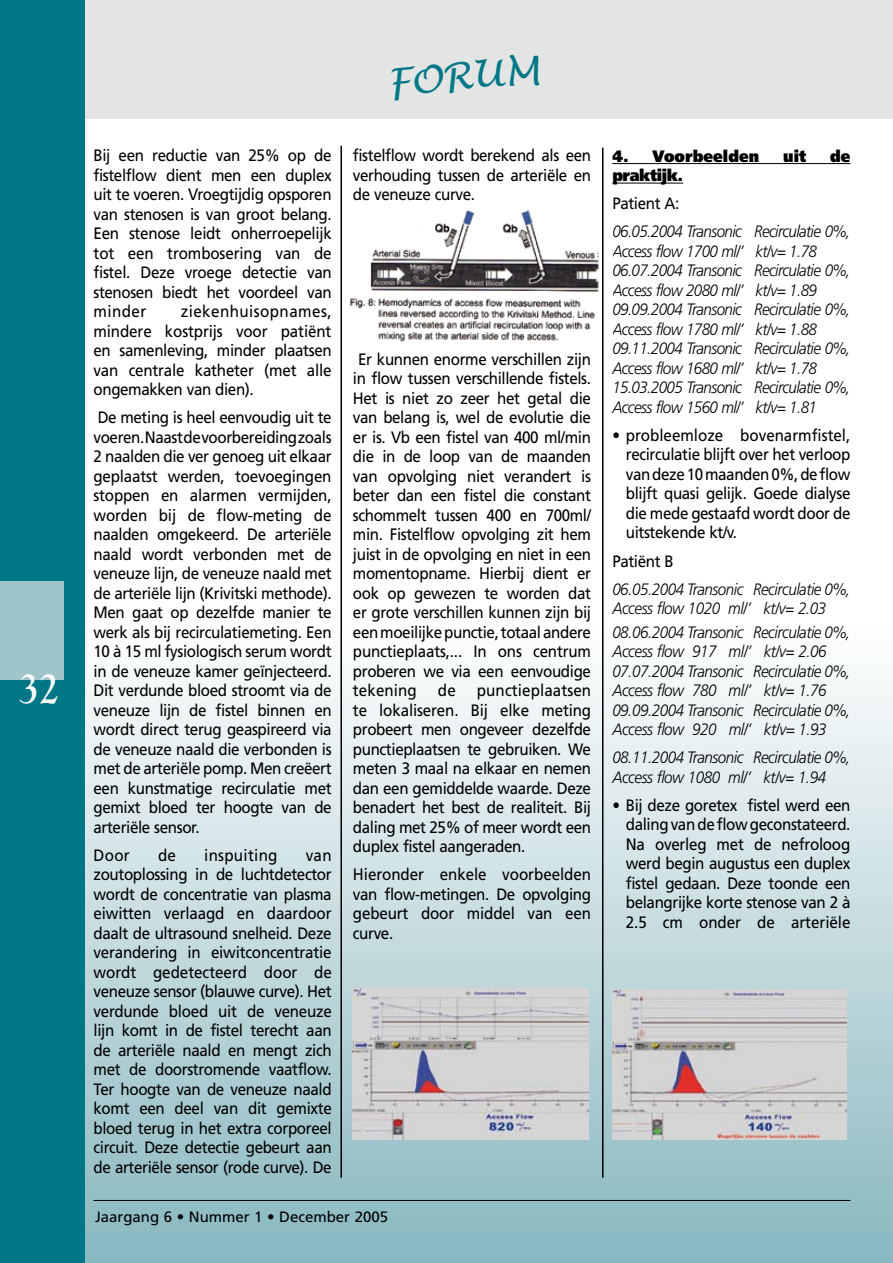
<style>
.page{position:relative;width:893px;height:1263px;background:#fff}
.page>*{position:absolute;margin:0;border:0;box-sizing:border-box;transform-origin:0 0}
.t1{font:700 45px "Goudy Old Style T";color:#fff;scale:.9 1}
.t2{font:italic 37.65px "Lucida Handwriting";color:#007786}
.t3{font:16.5px/19.5px "Frutiger LT";letter-spacing:-.025em;color:#000;text-align:justify;scale:.92 1}
.t4{font:italic 300 16.5px/19.5px "Frutiger LT";letter-spacing:-.04em;color:#000;scale:.92 1}
.t5{font:900 16.5px "Frutiger LT";letter-spacing:.01em;color:#000;scale:.92 1}
.t6{font:16.5px "Frutiger LT";letter-spacing:.02em;color:#000;scale:.92 1}
.t7{font:15px "Frutiger LT";color:#000}
.s1{font-weight:900;font-style:normal}
.s2{font-weight:400;font-style:normal}
</style>
<div class="page">
<div style="left:49px;top:0;width:844px;height:119px;background:#e3e4e4"></div>
<div style="left:0;top:0;width:85px;height:1263px;background:#007786"></div>
<div style="left:0;top:581px;width:64px;height:98px;background:#9fc5cb"></div>
<div style="left:85px;top:629px;width:808px;height:634px;background:linear-gradient(to bottom,#fefefe,#88b7bf)"></div>
<hr style="left:94px;top:1200px;width:756px;height:1px;background:#000">
<svg style="left:892px;top:629px;width:1px;height:634px"></svg>
<hr style="left:612px;top:163px;width:238px;height:1px;background:#000">
<hr style="left:612px;top:183px;width:71px;height:1px;background:#000">
<img style="left:350px;top:202px;width:254px;height:143px">
<img style="left:353px;top:989px;width:235px;height:150px">
<img style="left:612px;top:989px;width:235px;height:151px">
<hr style="left:340px;top:146px;width:2px;height:1032px;background:#000">
<hr style="left:602px;top:148px;width:1px;height:1030px;background:#000">
<p class="t1" style="left:19px;top:663px;width:23px">32</p>
<p class="t3" style="left:94px;top:146px;width:260px">Bij een reductie van 25% op de fistelflow dient men een duplex uit te voeren. Vroegtijdig opsporen van stenosen is van groot belang.<br>Een stenose leidt onherroepelijk tot een trombosering van de fistel. Deze vroege detectie van stenosen biedt het voordeel van minder</p>
<p class="t3" style="left:94px;top:302px;width:260px;text-indent:87px">ziekenhuisopnames, mindere kostprijs voor patiënt en samenleving, minder plaatsen van centrale katheter (met alle ongemakken van dien).</p>
<p class="t3" style="left:94px;top:408px;width:260px">De meting is heel eenvoudig uit te voeren. Naast de voorbereiding zoals 2 naalden die ver genoeg uit elkaar geplaatst werden, toevoegingen stoppen en alarmen vermijden, worden bij de flow-meting de naalden omgekeerd. De arteriële naald wordt verbonden met de veneuze lijn, de veneuze naald met de arteriële lijn (Krivitski methode).<br>Men gaat op dezelfde manier te werk als bij recirculatiemeting. Een 10 à 15 ml fysiologisch serum wordt in de veneuze kamer geïnjecteerd.<br>Dit verdunde bloed stroomt via de veneuze lijn de fistel binnen en wordt direct terug geaspireerd via de veneuze naald die verbonden is met de arteriële pomp. Men creëert een kunstmatige recirculatie met gemixt bloed ter hoogte van de arteriële sensor.</p>
<p class="t3" style="left:94px;top:845px;width:41px">Door</p>
<p class="t3" style="left:158px;top:845px;width:21px">de</p>
<p class="t6" style="left:204px;top:845px;width:81px">inspuiting</p>
<p class="t3" style="left:94px;top:845px;width:260px;text-indent:212px">van zoutoplossing in de luchtdetector wordt de concentratie van plasma eiwitten verlaagd en daardoor daalt de ultrasound snelheid. Deze verandering in eiwitconcentratie wordt gedetecteerd door de veneuze sensor (blauwe curve). Het verdunde bloed uit de veneuze lijn komt in de fistel terecht aan de arteriële naald en mengt zich met de doorstromende vaatflow.<br>Ter hoogte van de veneuze naald komt een deel van dit gemixte bloed terug in het extra corporeel circuit. Deze detectie gebeurt aan de arteriële sensor (rode curve). De</p>
<p class="t2" style="left:385px;top:60px;width:154px;rotate:-5deg">FORUM</p>
<p class="t3" style="left:353px;top:146px;width:260px">fistelflow wordt berekend als een verhouding tussen de arteriële en de veneuze curve.</p>
<p class="t3" style="left:353px;top:349px;width:260px;text-indent:5px">Er kunnen enorme verschillen zijn in flow tussen verschillende fistels.<br>Het is niet zo zeer het getal die van belang is, wel de evolutie die er is. Vb een fistel van 400 ml/min die in de loop van de maanden van opvolging niet verandert is beter dan een fistel die constant schommelt tussen 400 en 700ml/ min. Fistelflow opvolging zit hem juist in de opvolging en niet in een momentopname. Hierbij dient er ook op gewezen te worden dat er grote verschillen kunnen zijn bij een moeilijke punctie, totaal andere punctieplaats,... In ons centrum proberen we via een eenvoudige tekening</p>
<p class="t3" style="left:353px;top:681px;width:260px;text-indent:124px">punctieplaatsen te lokaliseren. Bij elke meting probeert men ongeveer dezelfde punctieplaatsen te gebruiken. We meten 3 maal na elkaar en nemen dan een gemiddelde waarde. Deze benadert het best de realiteit. Bij daling met 25% of meer wordt een duplex fistel aangeraden.</p>
<p class="t3" style="left:353px;top:865px;width:260px">Hieronder enkele voorbeelden van flow-metingen. De opvolging gebeurt door middel van een curve.</p>
<p class="t3" style="left:438px;top:681px;width:21px">de</p>
<p class="t7" style="left:95px;top:1208px;width:295px">Jaargang 6 • Nummer 1 • December 2005</p>
<p class="t5" style="left:612px;top:146px;width:161px">4. Voorbeelden</p>
<p class="t5" style="left:783px;top:146px;width:27px">uit</p>
<p class="t5" style="left:830px;top:146px;width:24px">de</p>
<p class="t4" style="left:612px;top:162px;width:260px;line-height:28px"><span class="s1">praktijk.<br></span><span class="s2">Patient A:<br></span>06.05.2004 Transonic Recirculatie 0%,</p>
<p class="t4" style="left:612px;top:242px;width:260px">Access flow 1700 ml/’ kt/v= 1.78<br>06.07.2004 Transonic Recirculatie 0%, Access flow 2080 ml/’ kt/v= 1.89<br>09.09.2004 Transonic Recirculatie 0%, Access flow 1780 ml/’ kt/v= 1.88<br>09.11.2004 Transonic Recirculatie 0%, Access flow 1680 ml/’ kt/v= 1.78<br>15.03.2005 Transonic Recirculatie 0%, Access flow 1560 ml/’ kt/v= 1.81</p>
<p class="t3" style="left:626px;top:426px;width:246px;text-indent:-13px">• probleemloze bovenarmfistel, recirculatie blijft over het verloop van deze 10 maanden 0%, de flow blijft quasi gelijk. Goede dialyse die mede gestaafd wordt door de uitstekende kt/v.</p>
<p class="t4" style="left:612px;top:547px;width:260px;line-height:28px"><span class="s2">Patiënt B<br></span>06.05.2004 Transonic Recirculatie 0%,</p>
<p class="t4" style="left:612px;top:597px;width:260px;line-height:23.7px">Access flow 1020 ml/’ kt/v= 2.03<br>08.06.2004 Transonic Recirculatie 0%,</p>
<p class="t4" style="left:612px;top:642px;width:260px">Access flow 917 ml/’ kt/v= 2.06<br>07.07.2004 Transonic Recirculatie 0%, Access flow 780 ml/’ kt/v= 1.76<br>09.09.2004 Transonic Recirculatie 0%, Access flow 920 ml/’ kt/v= 1.93</p>
<p class="t4" style="left:612px;top:748px;width:260px">08.11.2004 Transonic Recirculatie 0%,<br>Access flow 1080 ml/’ kt/v= 1.94</p>
<p class="t3" style="left:626px;top:795px;width:246px;text-indent:-13px">• Bij deze goretex fistel werd een daling van de flow geconstateerd.<br>Na overleg met de nefroloog werd begin augustus een duplex fistel gedaan. Deze toonde een belangrijke korte stenose van 2 à 2.5 cm onder de arteriële</p>
</div>
